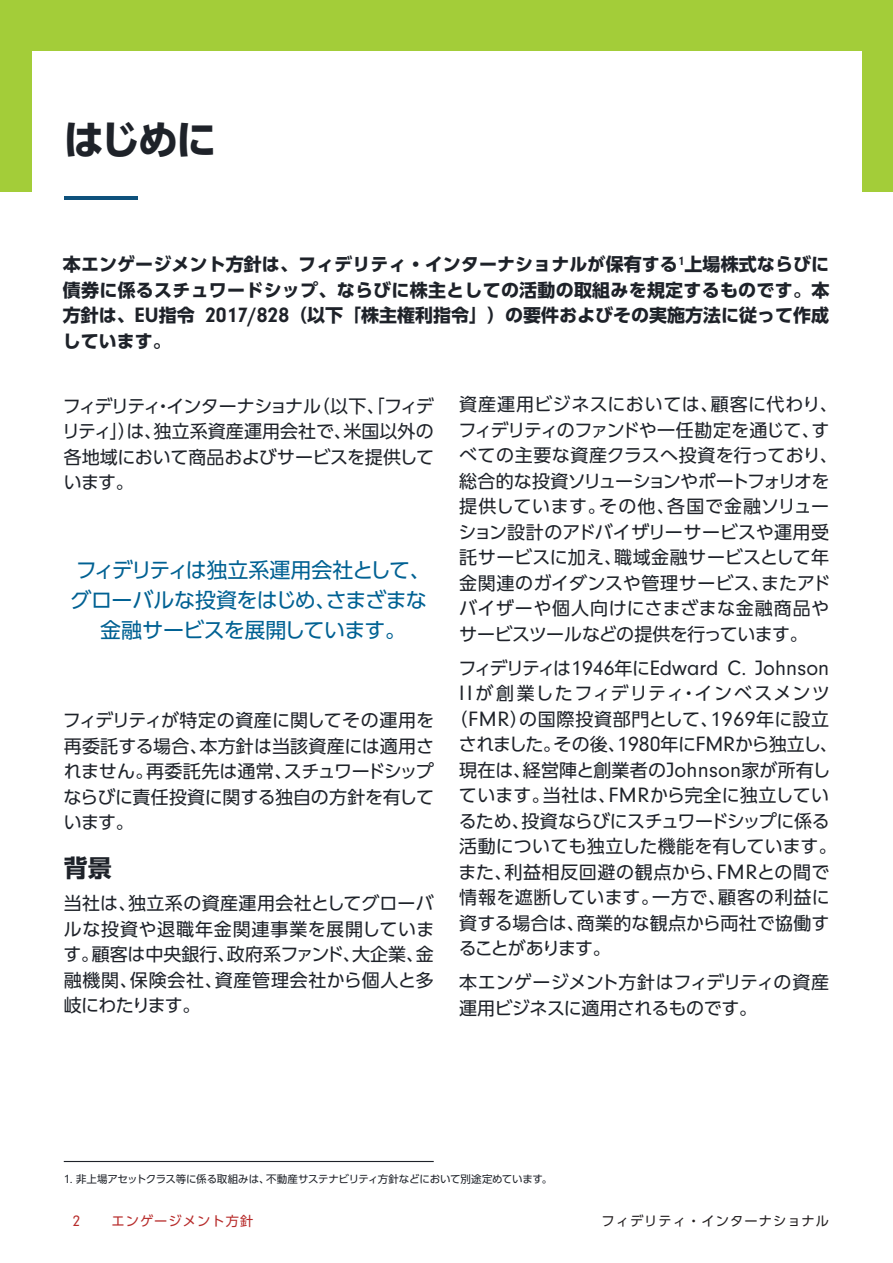
<style>
.page{position:relative;width:893px;height:1263px;background:#fff}
.page>*{position:absolute;margin:0;border:0;box-sizing:border-box;transform-origin:0 0}
.t1{font:700 40.5px "UD Shin Go Pro";color:#1e2229}
.t2{font:700 24px "UD Shin Go Pro";color:#1e2229}
.t3{font:21.6px "Neuzeit Gro";letter-spacing:.005em;color:#1e2229}
.t4{font:21px/30px "UD Shin Go Pro";letter-spacing:-.03em;color:#006193;text-align:center}
.t5{font:18px/25.5px "UD Shin Go Pro";letter-spacing:.005em;color:#1e2229;text-align:justify}
.t6{font:700 18px/25.5px "UD Shin Go Pro";color:#1e2229;text-align:justify}
.t7{font:18px/25.5px "UD Shin Go Pro";letter-spacing:-.025em;color:#1e2229}
.t8{font:18px "UD Shin Go Pro";letter-spacing:-.04em;color:#1e2229}
.t9{font:18px "UD Shin Go Pro";letter-spacing:.04em;color:#1e2229}
.t10{font:18px "UD Shin Go Pro";letter-spacing:-.03em;color:#1e2229}
.t11{font:18px "UD Shin Go Pro";letter-spacing:.035em;color:#1e2229}
.t12{font:18px "UD Shin Go Pro";letter-spacing:.065em;color:#1e2229}
.t13{font:18px "UD Shin Go Pro";letter-spacing:.03em;color:#1e2229}
.t14{font:18px "UD Shin Go Pro";letter-spacing:-.085em;color:#1e2229}
.t15{font:15.9px "Neuzeit Gro";color:#b72b2a}
.t16{font:13.2px "UD Shin Go Pro";letter-spacing:.08em;color:#231f20}
.t17{font:13.2px "UD Shin Go Pro";letter-spacing:.08em;color:#b72b2a}
.t18{font:10.5px "UD Shin Go Pro";letter-spacing:-.02em;color:#1e2229}
.s1{font-family:"Neuzeit Gro";font-size:21.6px}
.s2{font-family:"UD Shin Go Pro";font-size:18px}
.s3{font-family:"Neuzeit Gro";font-size:12.6px}
</style>
<div class="page">
<div style="left:0;top:0;width:893px;height:191px;background:#a3cd39"></div>
<div style="left:32px;top:51px;width:829px;height:191px;background:#fff"></div>
<hr style="left:64px;top:1161px;width:370px;height:1px;background:#1e2229">
<hr style="left:64px;top:196px;width:74px;height:4px;background:#0e517c">
<h1 class="t1" style="left:64px;top:106px;width:154px">はじめに</h1>
<p class="t6" style="left:63px;top:251px;width:768px">本エンゲージメント方針は、フィデリティ・インターナショナルが保有する<sup>1</sup>上場株式ならびに債券に係るスチュワードシップ、ならびに株主としての活動の取組みを規定するものです。本方針は、<span class="s1">EU</span>指令 <span class="s1">2017/828</span>（以下「株主権利指令」）の要件およびその実施方法に従って作成しています。</p>
<p class="t5" style="left:62px;top:392px;width:373px">フィデリティ・インターナショナル（以下、「フィデリティ」）は、独立系資産運用会社で、米国以外の各地域において商品およびサービスを提供しています。</p>
<p class="t4" style="left:71px;top:554px;width:362px">フィデリティは独立系運用会社として、グローバルな投資をはじめ、さまざまな金融サービスを展開しています。</p>
<p class="t5" style="left:63px;top:707px;width:373px">フィデリティが特定の資産に関してその運用を再委託する場合、本方針は当該資産には適用されません。再委託先は通常、スチュワードシップならびに責任投資に関する独自の方針を有しています。</p>
<h2 class="t2" style="left:64px;top:848px;width:49px">背景</h2>
<p class="t5" style="left:64px;top:890px;width:372px">当社は、独立系の資産運用会社としてグローバルな投資や退職年金関連事業を展開しています。顧客は中央銀行、政府系ファンド、大企業、金融機関、保険会社、資産管理会社から個人と多岐にわたります。</p>
<p class="t5" style="left:458px;top:391px;width:381px;text-align:left">資産運用ビジネスにおいては、顧客に代わり、フィデリティのファンドや一任勘定を通じて、すべての主要な資産クラスへ投資を行っており、総合的な投資ソリューションやポートフォリオを提供しています。その他、各国で金融ソリューション設計のアドバイザリーサービスや運用受託サービスに加え、職域金融サービスとして年金関連のガイダンスや管理サービス、またアドバイザーや個人向けにさまざまな金融商品やサービスツールなどの提供を行っています。</p>
<p class="t3" style="left:458px;top:656px;width:372px"><span class="s2">フィデリティは</span>1946<span class="s2">年に</span>Edward C. Johnson</p>
<p class="t12" style="left:459px;top:679px;width:372px"><span class="s1">II</span>が創業したフィデリティ・インベスメンツ</p>
<p class="t9" style="left:450px;top:704px;width:381px">（<span class="s1">FMR</span>）の国際投資部門として、<span class="s1">1969</span>年に設立</p>
<p class="t8" style="left:459px;top:730px;width:380px">されました。その後、<span class="s1">1980</span>年に<span class="s1">FMR</span>から独立し、</p>
<p class="t5" style="left:459px;top:757px;width:373px">現在は、経営陣と創業者の<span class="s1">Johnson</span>家が所有し</p>
<p class="t5" style="left:459px;top:782px;width:372px">ています。当社は、<span class="s1">FMR</span>から完全に独立してい</p>
<p class="t10" style="left:459px;top:806px;width:373px">るため、投資ならびにスチュワードシップに係る</p>
<p class="t5" style="left:459px;top:833px;width:379px">活動についても独立した機能を有しています。</p>
<p class="t11" style="left:459px;top:857px;width:372px">また、利益相反回避の観点から、<span class="s1">FMR</span>との間で</p>
<p class="t13" style="left:459px;top:883px;width:372px">情報を遮断しています。一方で、顧客の利益に</p>
<p class="t5" style="left:459px;top:910px;width:372px">資する場合は、商業的な観点から両社で協働す</p>
<p class="t14" style="left:459px;top:934px;width:154px">ることがあります。</p>
<p class="t7" style="left:459px;top:969px;width:371px">本エンゲージメント方針はフィデリティの資産運用ビジネスに適用されるものです。</p>
<p class="t18" style="left:64px;top:1170px;width:490px"><span class="s3">1.</span> 非上場アセットクラス等に係る取組みは、不動産サステナビリティ方針などにおいて別途定めています。</p>
<p class="t15" style="left:73px;top:1212px;width:9px">2</p>
<p class="t17" style="left:111px;top:1210px;width:143px">エンゲージメント方針</p>
<p class="t16" style="left:601px;top:1210px;width:229px">フィデリティ・インターナショナル</p>
</div>
